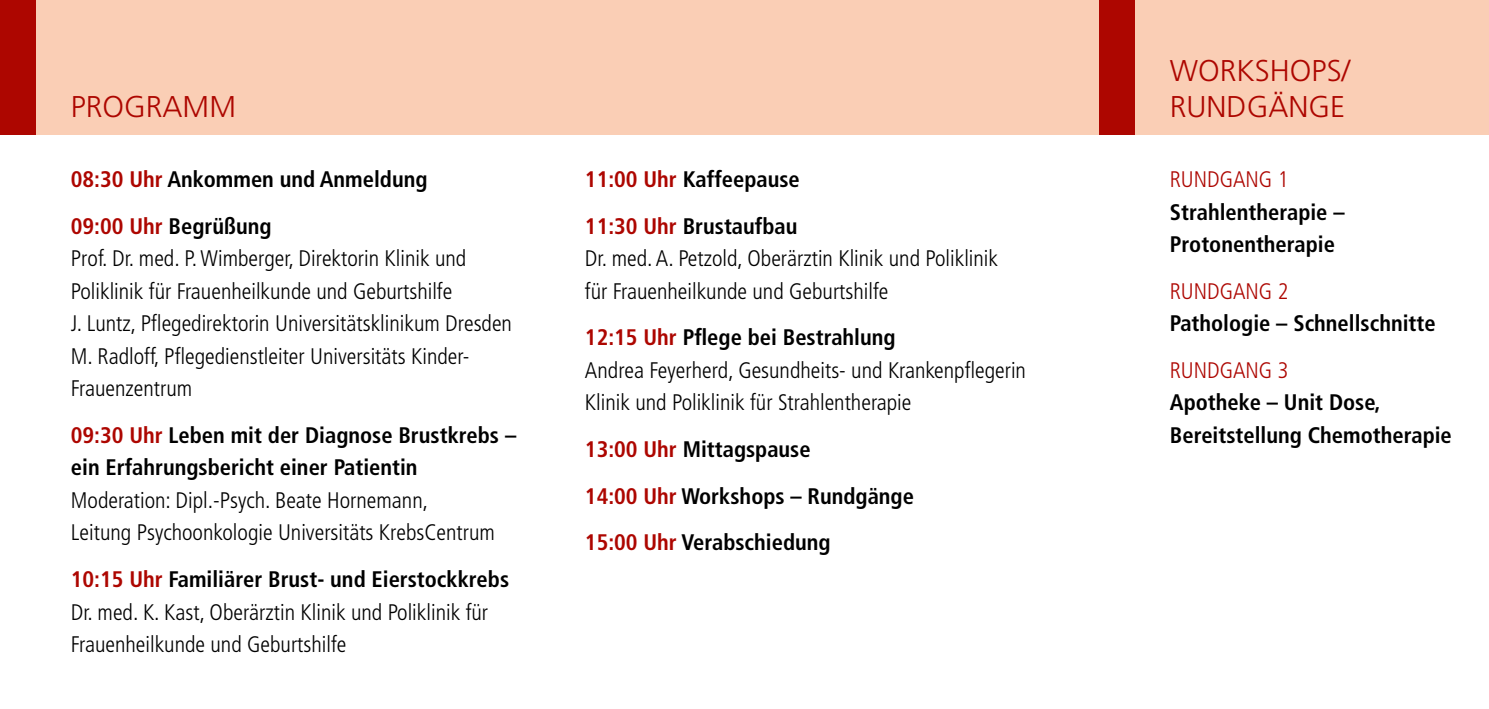
<style>
.page{position:relative;width:1489px;height:709px;background:#fff}
.page>*{position:absolute;margin:0;border:0;box-sizing:border-box;transform-origin:0 0}
.t1{font:300 30px/36.2px "Frutiger LT";color:#ad0600}
.t2{font:300 condensed 22.5px/32.5px "Frutiger LT";color:#000}
.t3{font:700 condensed 22.5px/46.8px "Frutiger LT";color:#000}
.t4{font:300 condensed 22.5px "Frutiger LT";color:#ad0600}
.s1{color:#ad0600}
.s2{font-weight:700;color:#ad0600}
.s3{font-weight:700}
</style>
<div class="page">
<div style="left:0;top:0;width:1488px;height:135px;background:#faceb5"></div>
<div style="left:0;top:0;width:35px;height:135px;background:#ad0600"></div>
<div style="left:1098px;top:0;width:36px;height:135px;background:#ad0600"></div>
<h1 class="t1" style="left:71px;top:89px;width:167px">PROGRAMM</h1>
<p class="t3" style="left:71px;top:156px;width:358px"><span class="s1">08:30 Uhr</span> Ankommen und Anmeldung<br><span class="s1">09:00 Uhr</span> Begrüßung</p>
<p class="t2" style="left:71px;top:242px;width:442px">Prof. Dr. med. P. Wimberger, Direktorin Klinik und Poliklinik für Frauenheilkunde und Geburtshilfe<br>J. Luntz, Pflegedirektorin Universitätsklinikum Dresden M. Radloff, Pflegedienstleiter Universitäts Kinder-Frauenzentrum</p>
<p class="t3" style="left:71px;top:419px;width:447px;line-height:32.5px"><span class="s1">09:30 Uhr</span> Leben mit der Diagnose Brustkrebs – ein Erfahrungsbericht einer Patientin</p>
<p class="t2" style="left:71px;top:484px;width:425px">Moderation: Dipl.-Psych. Beate Hornemann,<br>Leitung Psychoonkologie Universitäts KrebsCentrum</p>
<p class="t2" style="left:71px;top:563px;width:440px"><span class="s2">10:15 Uhr</span> <span class="s3">Familiärer Brust- und Eierstockkrebs<br></span>Dr. med. K. Kast, Oberärztin Klinik und Poliklinik für<br>Frauenheilkunde und Geburtshilfe</p>
<p class="t3" style="left:585px;top:156px;width:216px"><span class="s1">11:00 Uhr</span> Kaffeepause<br><span class="s1">11:30 Uhr</span> Brustaufbau</p>
<p class="t2" style="left:585px;top:242px;width:414px">Dr. med. A. Petzold, Oberärztin Klinik und Poliklinik für Frauenheilkunde und Geburtshilfe</p>
<p class="t2" style="left:585px;top:321px;width:442px"><span class="s2">12:15 Uhr</span> <span class="s3">Pflege bei Bestrahlung<br></span>Andrea Feyerherd, Gesundheits- und Krankenpflegerin<br>Klinik und Poliklinik für Strahlentherapie</p>
<p class="t3" style="left:585px;top:426px;width:330px"><span class="s1">13:00 Uhr</span> Mittagspause<br><span class="s1">14:00 Uhr</span> Workshops – Rundgänge<br><span class="s1">15:00 Uhr</span> Verabschiedung</p>
<h1 class="t1" style="left:1169px;top:53px;width:182px">WORKSHOPS/<br>RUNDGÄNGE</h1>
<p class="t4" style="left:1169px;top:166px;width:120px">RUNDGANG 1</p>
<p class="t3" style="left:1169px;top:195px;width:176px;line-height:32.5px">Strahlentherapie –<br>Protonentherapie</p>
<p class="t4" style="left:1169px;top:278px;width:120px">RUNDGANG 2</p>
<p class="t3" style="left:1169px;top:300px;width:267px">Pathologie – Schnellschnitte</p>
<p class="t4" style="left:1169px;top:357px;width:120px">RUNDGANG 3</p>
<p class="t3" style="left:1169px;top:386px;width:283px;line-height:32.5px">Apotheke – Unit Dose,<br>Bereitstellung Chemotherapie</p>
</div>
